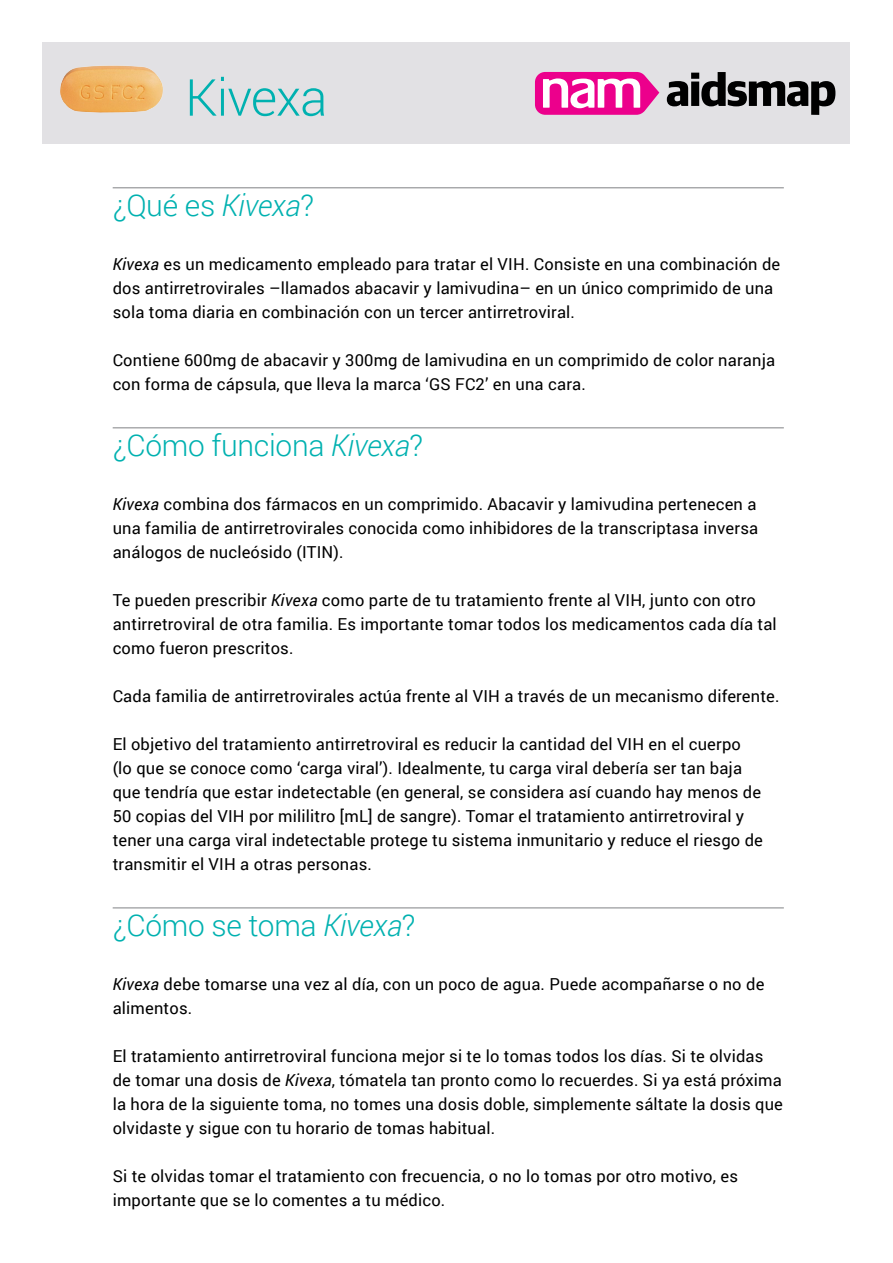
<style>
.page{position:relative;width:893px;height:1263px;background:#fff}
.page>*{position:absolute;margin:0;border:0;box-sizing:border-box;transform-origin:0 0}
.t1{font:300 51px "Roboto";letter-spacing:-.02em;color:#00b1b0}
.t2{font:300 30px "Roboto";letter-spacing:-.01em;color:#00b1b0}
.t3{font:16.5px/24px "Roboto";letter-spacing:.01em;color:#000}
.s1{font-style:italic}
</style>
<div class="page">
<div style="left:43px;top:43px;width:807px;height:101px;background:#e2e1e4"></div>
<hr style="left:113px;top:188px;width:671px;height:1px;background:#808285">
<hr style="left:113px;top:428px;width:671px;height:1px;background:#808285">
<hr style="left:113px;top:908px;width:671px;height:1px;background:#808285">
<svg style="left:667px;top:72px;width:168px;height:43px"></svg>
<svg style="left:535px;top:72px;width:124px;height:43px"></svg>
<img style="left:58px;top:42px;width:108px;height:71px">
<h1 class="t1" style="left:185px;top:62px;width:144px">Kivexa</h1>
<h2 class="t2" style="left:113px;top:185px;width:203px">¿Qué es <span class="s1">Kivexa</span>?</h2>
<p class="t3" style="left:113px;top:252px;width:669px"><span class="s1">Kivexa</span> es un medicamento empleado para tratar el VIH. Consiste en una combinación de dos antirretrovirales –llamados abacavir y lamivudina– en un único comprimido de una sola toma diaria en combinación con un tercer antirretroviral.</p>
<p class="t3" style="left:113px;top:348px;width:664px">Contiene 600mg de abacavir y 300mg de lamivudina en un comprimido de color naranja con forma de cápsula, que lleva la marca ‘GS FC2’ en una cara.</p>
<h2 class="t2" style="left:113px;top:425px;width:312px">¿Cómo funciona <span class="s1">Kivexa</span>?</h2>
<p class="t3" style="left:113px;top:492px;width:647px;text-align:justify"><span class="s1">Kivexa</span> combina dos fármacos en un comprimido. Abacavir y lamivudina pertenecen a una familia de antirretrovirales conocida como inhibidores de la transcriptasa inversa análogos de nucleósido (ITIN).</p>
<p class="t3" style="left:113px;top:588px;width:666px">Te pueden prescribir <span class="s1">Kivexa</span> como parte de tu tratamiento frente al VIH, junto con otro antirretroviral de otra familia. Es importante tomar todos los medicamentos cada día tal como fueron prescritos.</p>
<p class="t3" style="left:113px;top:684px;width:668px">Cada familia de antirretrovirales actúa frente al VIH a través de un mecanismo diferente.</p>
<p class="t3" style="left:113px;top:732px;width:652px">El objetivo del tratamiento antirretroviral es reducir la cantidad del VIH en el cuerpo (lo que se conoce como ‘carga viral’). Idealmente, tu carga viral debería ser tan baja que tendría que estar indetectable (en general, se considera así cuando hay menos de 50 copias del VIH por mililitro [mL] de sangre). Tomar el tratamiento antirretroviral y tener una carga viral indetectable protege tu sistema inmunitario y reduce el riesgo de transmitir el VIH a otras personas.</p>
<h2 class="t2" style="left:113px;top:905px;width:304px">¿Cómo se toma <span class="s1">Kivexa</span>?</h2>
<p class="t3" style="left:113px;top:972px;width:653px"><span class="s1">Kivexa</span> debe tomarse una vez al día, con un poco de agua. Puede acompañarse o no de alimentos.</p>
<p class="t3" style="left:113px;top:1044px;width:672px">El tratamiento antirretroviral funciona mejor si te lo tomas todos los días. Si te olvidas de tomar una dosis de <span class="s1">Kivexa</span>, tómatela tan pronto como lo recuerdes. Si ya está próxima la hora de la siguiente toma, no tomes una dosis doble, simplemente sáltate la dosis que olvidaste y sigue con tu horario de tomas habitual.</p>
<p class="t3" style="left:113px;top:1164px;width:627px">Si te olvidas tomar el tratamiento con frecuencia, o no lo tomas por otro motivo, es importante que se lo comentes a tu médico.</p>
</div>
